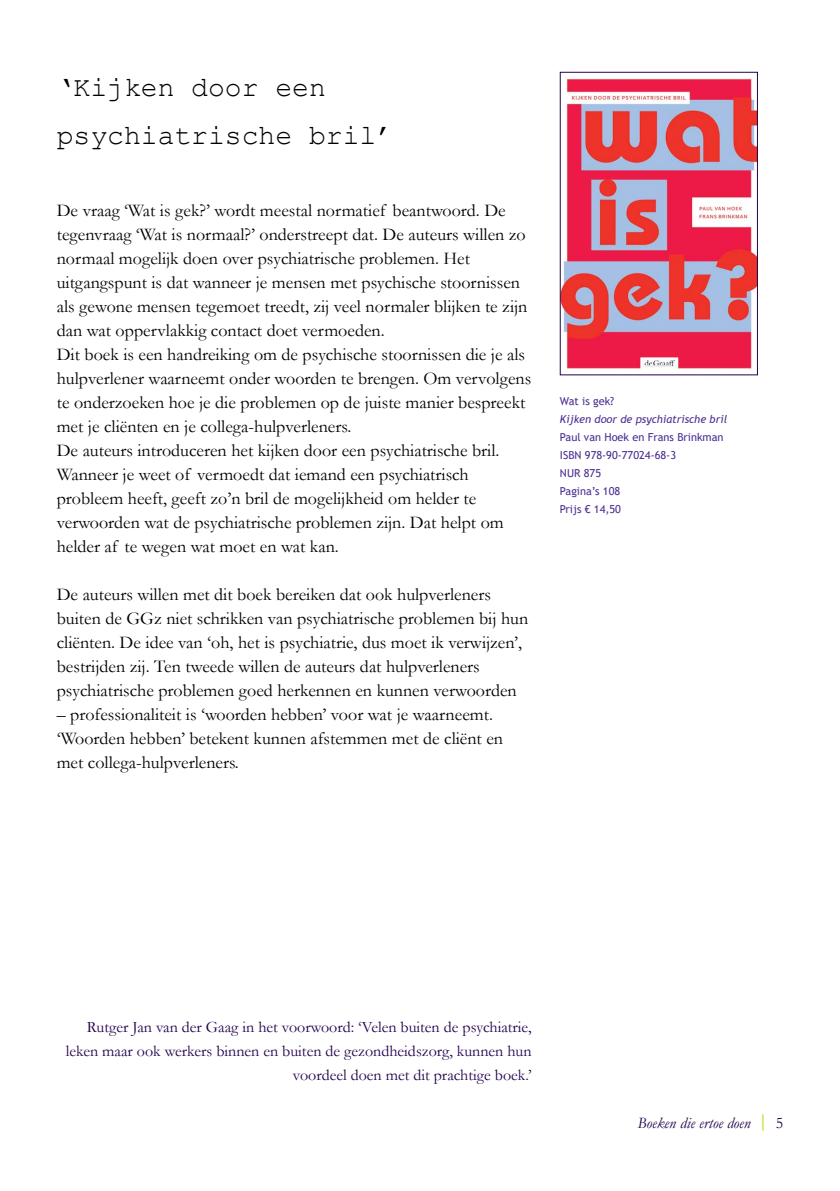
<style>
.page{position:relative;width:840px;height:1191px;background:#fff}
.page>*{position:absolute;margin:0;border:0;box-sizing:border-box;transform-origin:0 0}
.t1{font:28px/48px "Courier New";color:#000}
.t2{font:18px/24px "Garamond";color:#000}
.t3{font:16px/24px "Garamond";color:#24014c;text-align:right}
.t4{font:italic 16px "Garamond";color:#24014c}
.t5{font:11px/18px "Trebuchet MS";color:#4c2f92}
.t6{font:italic 11px "Trebuchet MS";color:#4c2f92}
.s1{font-family:"Trebuchet MS";font-style:normal;font-size:20px;color:#d3df4e}
.s2{font-style:normal}
</style>
<div class="page">
<img style="left:561px;top:78px;width:194px;height:292px">
<h1 class="t1" style="left:57px;top:62px;width:338px">‘Kijken door een psychiatrische bril’</h1>
<p class="t2" style="left:57px;top:198px;width:476px">De vraag ‘Wat is gek?’ wordt meestal normatief beantwoord. De tegenvraag ‘Wat is normaal?’ onderstreept dat. De auteurs willen zo normaal mogelijk doen over psychiatrische problemen. Het uitgangspunt is dat wanneer je mensen met psychische stoornissen als gewone mensen tegemoet treedt, zij veel normaler blijken te zijn dan wat oppervlakkig contact doet vermoeden.<br>Dit boek is een handreiking om de psychische stoornissen die je als hulpverlener waarneemt onder woorden te brengen. Om vervolgens te onderzoeken hoe je die problemen op de juiste manier bespreekt met je cliënten en je collega-hulpverleners.<br>De auteurs introduceren het kijken door een psychiatrische bril.<br>Wanneer je weet of vermoedt dat iemand een psychiatrisch probleem heeft, geeft zo’n bril de mogelijkheid om helder te verwoorden wat de psychiatrische problemen zijn. Dat helpt om helder af te wegen wat moet en wat kan.</p>
<p class="t2" style="left:57px;top:582px;width:472px">De auteurs willen met dit boek bereiken dat ook hulpverleners buiten de GGz niet schrikken van psychiatrische problemen bij hun cliënten. De idee van ‘oh, het is psychiatrie, dus moet ik verwijzen’, bestrijden zij. Ten tweede willen de auteurs dat hulpverleners psychiatrische problemen goed herkennen en kunnen verwoorden</p>
<p class="t2" style="left:57px;top:702px;width:447px">– professionaliteit is ‘woorden hebben’ voor wat je waarneemt. ‘Woorden hebben’ betekent kunnen afstemmen met de cliënt en met collega-hulpverleners.</p>
<p class="t5" style="left:559px;top:392px;width:56px">Wat is gek?</p>
<p class="t6" style="left:559px;top:412px;width:169px">Kijken door de psychiatrische bril</p>
<p class="t5" style="left:559px;top:428px;width:165px">Paul van Hoek en Frans Brinkman<br>ISBN 978-90-77024-68-3<br>NUR 875<br>Pagina’s 108<br>Prijs € 14,50</p>
<p class="t3" style="left:66px;top:1015px;width:467px">Rutger Jan van der Gaag in het voorwoord: ‘Velen buiten de psychiatrie, leken maar ook werkers binnen en buiten de gezondheidszorg, kunnen hun voordeel doen met dit prachtige boek.’</p>
<p class="t4" style="left:637px;top:1112px;width:147px">Boeken die ertoe doen <span class="s1">|</span> <span class="s2">5</span></p>
</div>
